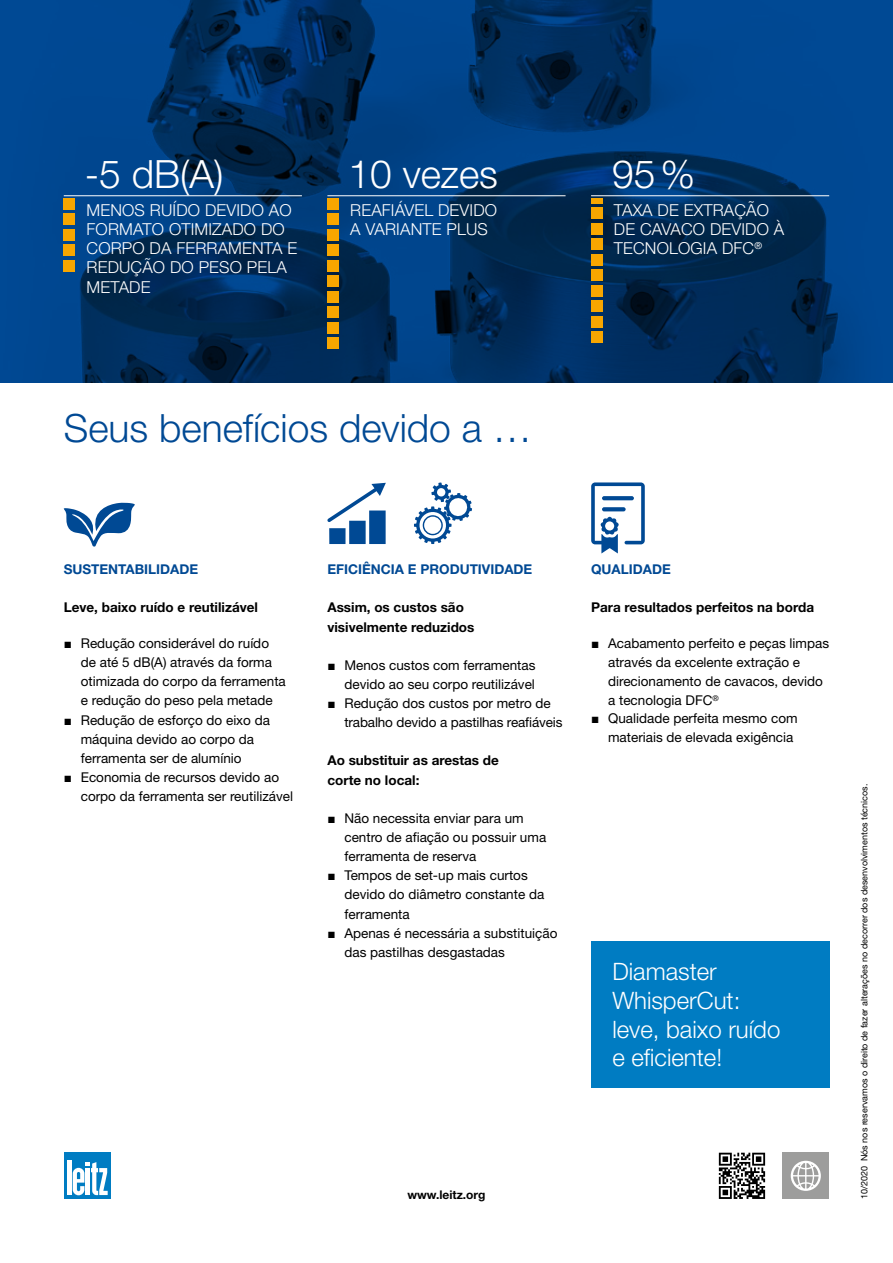
<style>
.page{position:relative;width:893px;height:1263px;background:#fff}
.page>*{position:absolute;margin:0;border:0;box-sizing:border-box;transform-origin:0 0}
.t1{font:300 39px "Helvetica Neue LT Pro";color:#004994}
.t2{font:300 39px "Helvetica Neue LT Pro";color:#fff}
.t3{font:300 24px/28.8px "Helvetica Neue LT Pro";color:#fff}
.t4{font:300 16.5px/19px "Helvetica Neue LT Pro";letter-spacing:.01em;color:#fff}
.t5{font:13.5px/19.2px "Helvetica Neue LT Pro";color:#000}
.t6{font:700 13.5px/19.2px "Helvetica Neue LT Pro";color:#000}
.t7{font:700 13.5px "Helvetica Neue LT Pro";color:#004994}
.t8{font:700 12px "Helvetica Neue LT Pro";color:#000}
.t9{font:9px "Helvetica Neue LT Pro";color:#000}
.s1{font-family:"Arial"}
</style>
<div class="page">
<svg style="left:0;top:0;width:893px;height:383px;background:#00366f"></svg>
<hr style="left:327px;top:195px;width:239px;height:1px;background:#fff">
<hr style="left:64px;top:195px;width:238px;height:1px;background:#fff">
<div style="left:327px;top:244px;width:12px;height:12px;background:#f7a600"></div>
<div style="left:327px;top:229px;width:12px;height:11px;background:#f7a600"></div>
<div style="left:327px;top:213px;width:12px;height:12px;background:#f7a600"></div>
<div style="left:327px;top:198px;width:12px;height:11px;background:#f7a600"></div>
<div style="left:327px;top:291px;width:12px;height:11px;background:#f7a600"></div>
<div style="left:327px;top:275px;width:12px;height:12px;background:#f7a600"></div>
<div style="left:327px;top:260px;width:12px;height:11px;background:#f7a600"></div>
<div style="left:327px;top:337px;width:12px;height:12px;background:#f7a600"></div>
<div style="left:327px;top:322px;width:12px;height:11px;background:#f7a600"></div>
<div style="left:327px;top:306px;width:12px;height:12px;background:#f7a600"></div>
<div style="left:64px;top:244px;width:11px;height:12px;background:#f7a600"></div>
<div style="left:64px;top:229px;width:11px;height:11px;background:#f7a600"></div>
<div style="left:64px;top:213px;width:11px;height:12px;background:#f7a600"></div>
<div style="left:64px;top:198px;width:11px;height:11px;background:#f7a600"></div>
<div style="left:64px;top:260px;width:11px;height:11px;background:#f7a600"></div>
<hr style="left:591px;top:195px;width:238px;height:1px;background:#fff">
<div style="left:591px;top:285px;width:11px;height:12px;background:#f7a600"></div>
<div style="left:591px;top:301px;width:11px;height:11px;background:#f7a600"></div>
<div style="left:591px;top:316px;width:11px;height:12px;background:#f7a600"></div>
<div style="left:591px;top:332px;width:11px;height:11px;background:#f7a600"></div>
<div style="left:591px;top:239px;width:11px;height:11px;background:#f7a600"></div>
<div style="left:591px;top:254px;width:11px;height:12px;background:#f7a600"></div>
<div style="left:591px;top:270px;width:11px;height:11px;background:#f7a600"></div>
<div style="left:591px;top:198px;width:11px;height:6px;background:#f7a600"></div>
<div style="left:591px;top:208px;width:11px;height:11px;background:#f7a600"></div>
<div style="left:591px;top:223px;width:11px;height:12px;background:#f7a600"></div>
<div style="left:369px;top:510px;width:17px;height:34px;background:#004994"></div>
<div style="left:349px;top:521px;width:17px;height:23px;background:#004994"></div>
<div style="left:329px;top:528px;width:17px;height:16px;background:#004994"></div>
<svg style="left:327px;top:483px;width:59px;height:39px"></svg>
<svg style="left:414px;top:482px;width:58px;height:62px"></svg>
<svg style="left:64px;top:503px;width:71px;height:44px"></svg>
<svg style="left:591px;top:482px;width:54px;height:71px"></svg>
<svg style="left:602px;top:507px;width:24px;height:4px"></svg>
<svg style="left:602px;top:496px;width:32px;height:4px"></svg>
<div style="left:64px;top:1152px;width:47px;height:47px;background:#007cc2"></div>
<div style="left:67px;top:1160px;width:5px;height:35px;background:#fff"></div>
<svg style="left:73px;top:1162px;width:35px;height:33px"></svg>
<div style="left:783px;top:1153px;width:46px;height:46px;background:#9d9d9c"></div>
<svg style="left:791px;top:1161px;width:30px;height:30px"></svg>
<svg style="left:719px;top:1153px;width:46px;height:46px"></svg>
<div style="left:591px;top:941px;width:238px;height:146px;background:#007cc2"></div>
<h1 class="t2" style="left:85px;top:150px;width:140px">-5 dB(A)</h1>
<h1 class="t2" style="left:348px;top:150px;width:151px">10 vezes</h1>
<p class="t4" style="left:350px;top:200px;width:148px">REAFIÁVEL DEVIDO<br>A VARIANTE PLUS</p>
<p class="t4" style="left:87px;top:200px;width:212px">MENOS RUÍDO DEVIDO AO<br>FORMATO OTIMIZADO DO<br>CORPO DA FERRAMENTA E<br>REDUÇÃO DO PESO PELA<br>METADE</p>
<h1 class="t2" style="left:612px;top:150px;width:84px">95%</h1>
<p class="t4" style="left:614px;top:200px;width:172px">TAXA DE EXTRAÇÃO<br>DE CAVACO DEVIDO À<br>TECNOLOGIA DFC<sup>®</sup></p>
<h1 class="t1" style="left:64px;top:404px;width:470px">Seus benefícios devido a …</h1>
<p class="t7" style="left:64px;top:561px;width:136px">SUSTENTABILIDADE</p>
<p class="t6" style="left:64px;top:598px;width:196px">Leve, baixo ruído e reutilizável</p>
<p class="t5" style="left:81px;top:633px;width:207px;text-indent:-17px"><span class="s1">■</span> Redução considerável do ruído de até 5 dB(A) através da forma otimizada do corpo da ferramenta e redução do peso pela metade</p>
<p class="t5" style="left:81px;top:710px;width:191px;text-indent:-17px"><span class="s1">■</span> Redução de esforço do eixo da máquina devido ao corpo da ferramenta ser de alumínio</p>
<p class="t5" style="left:81px;top:767px;width:214px;text-indent:-17px"><span class="s1">■</span> Economia de recursos devido ao corpo da ferramenta ser reutilizável</p>
<p class="t7" style="left:327px;top:561px;width:206px">EFICIÊNCIA E PRODUTIVIDADE</p>
<p class="t6" style="left:327px;top:598px;width:148px">Assim, os custos são visivelmente reduzidos</p>
<p class="t5" style="left:327px;top:655px;width:210px;text-align:right"><span class="s1">■</span> Menos custos com ferramentas devido ao seu corpo reutilizável</p>
<p class="t5" style="left:344px;top:693px;width:220px;text-indent:-17px"><span class="s1">■</span> Redução dos custos por metro de trabalho devido a pastilhas reafiáveis</p>
<p class="t6" style="left:327px;top:751px;width:173px">Ao substituir as arestas de corte no local:</p>
<p class="t5" style="left:344px;top:808px;width:203px;text-indent:-17px"><span class="s1">■</span> Não necessita enviar para um centro de afiação ou possuir uma ferramenta de reserva</p>
<p class="t5" style="left:344px;top:866px;width:201px;text-indent:-17px"><span class="s1">■</span> Tempos de set-up mais curtos devido do diâmetro constante da ferramenta</p>
<p class="t5" style="left:344px;top:923px;width:215px;text-indent:-17px"><span class="s1">■</span> Apenas é necessária a substituição das pastilhas desgastadas</p>
<p class="t7" style="left:591px;top:561px;width:81px">QUALIDADE</p>
<p class="t6" style="left:591px;top:598px;width:224px">Para resultados perfeitos na borda</p>
<p class="t5" style="left:608px;top:633px;width:223px;text-indent:-17px"><span class="s1">■</span> Acabamento perfeito e peças limpas através da excelente extração e direcionamento de cavacos, devido a tecnologia DFC<sup>®</sup></p>
<p class="t5" style="left:608px;top:708px;width:191px;text-indent:-17px"><span class="s1">■</span> Qualidade perfeita mesmo com materiais de elevada exigência</p>
<h2 class="t3" style="left:612px;top:956px;width:170px">Diamaster<br>WhisperCut: leve, baixo ruído e eficiente!</h2>
<p class="t8" style="left:407px;top:1187px;width:80px">www.leitz.org</p>
<p class="t9" style="left:859px;top:1199px;width:417px;rotate:-90deg">10/2020 Nós nos reservamos o direito de fazer alterações no decorrer dos desenvolvimentos técnicos.</p>
</div>
